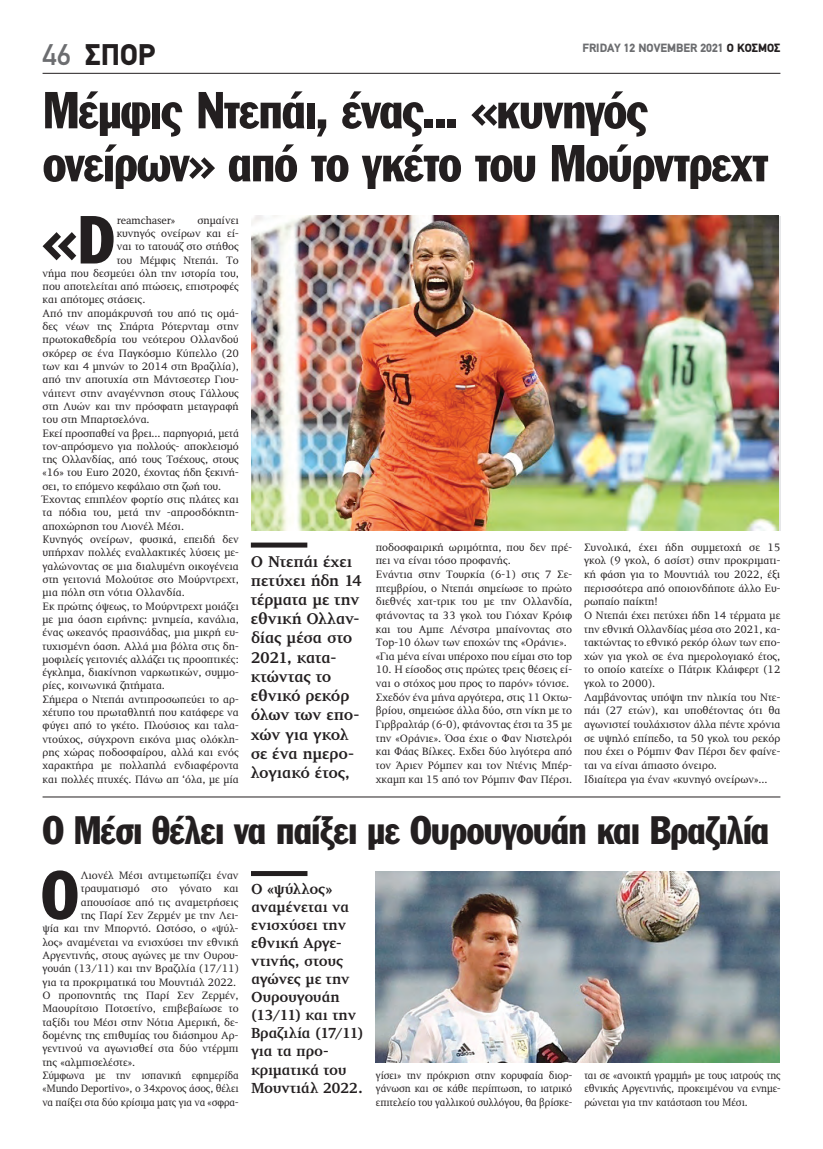
<style>
.page{position:relative;width:823px;height:1149px;background:#fff}
.page>*{position:absolute;margin:0;border:0;box-sizing:border-box;transform-origin:0 0}
.t1{font:66.6px "Franklin Gothic Greek Cond";color:#231f20}
.t2{font:51px/53px "Franklin Gothic Greek Cond";letter-spacing:-.02em;color:#231f20}
.t3{font:39px "Franklin Gothic Greek Cond";letter-spacing:-.015em;color:#231f20}
.t4{font:900 30px "PF Din Text";color:#231f20}
.t5{font:700 16px/19.2px "PF Diplomat";letter-spacing:-.015em;color:#231f20}
.t6{font:700 15px/18px "PF Diplomat";letter-spacing:-.01em;color:#231f20}
.t7{font:900 12px "PF Din Text";color:#6c6d70}
.t8{font:11px/13.6px "PF Diplomat";color:#231f20}
.t9{font:11px/13.5px "PF Diplomat";color:#231f20;text-align:justify;scale:.95 1}
.s1{font-weight:500;color:#6c6d70}
.s2{color:#231f20}
</style>
<div class="page">
<hr style="left:43px;top:73px;width:737px;height:1px;background:#231f20">
<div style="left:251px;top:542px;width:56px;height:5px;background:#231f20"></div>
<img style="left:251px;top:215px;width:527px;height:315px">
<div style="left:251px;top:870px;width:56px;height:5px;background:#231f20"></div>
<img style="left:375px;top:871px;width:404px;height:191px">
<hr style="left:43px;top:796px;width:737px;height:1px;background:#231f20">
<h3 class="t4" style="left:43px;top:37px;width:114px"><span class="s1">46</span> ΣΠΟΡ</h3>
<p class="t7" style="left:582px;top:40px;width:199px">FRIDAY 12 NOVEMBER 2021 <span class="s2">Ο ΚΟΣΜΟΣ</span></p>
<h2 class="t2" style="left:43px;top:84px;width:726px">Μέμφις Ντεπάι, ένας... «κυνηγός ονείρων» από το γκέτο του Μούρντρεχτ</h2>
<h1 class="t1" style="left:42px;top:202px;width:73px">«D</h1>
<p class="t8" style="left:117px;top:213px;width:60px">reamchaser»</p>
<p class="t8" style="left:197px;top:213px;width:43px">σημαίνει</p>
<p class="t8" style="left:117px;top:227px;width:123px">κυνηγός ονείρων και εί-</p>
<p class="t8" style="left:117px;top:240px;width:123px">ναι το τατουάζ στο στήθος</p>
<p class="t8" style="left:117px;top:253px;width:124px">του Μέμφις Ντεπάι. Το</p>
<p class="t8" style="left:43px;top:266px;width:198px">νήμα που δεσμεύει όλη την ιστορία του,</p>
<p class="t8" style="left:43px;top:280px;width:198px">που αποτελείται από πτώσεις, επιστροφές</p>
<p class="t8" style="left:43px;top:293px;width:104px">και απότομες στάσεις.</p>
<p class="t8" style="left:43px;top:306px;width:198px">Από την απομάκρυνσή του από τις ομά-</p>
<p class="t8" style="left:43px;top:320px;width:198px">δες νέων της Σπάρτα Ρότερνταμ στην</p>
<p class="t8" style="left:43px;top:333px;width:198px">πρωτοκαθεδρία του νεότερου Ολλανδού</p>
<p class="t8" style="left:43px;top:346px;width:198px">σκόρερ σε ένα Παγκόσμιο Κύπελλο (20</p>
<p class="t8" style="left:43px;top:359px;width:198px">των και 4 μηνών το 2014 στη Βραζιλία),</p>
<p class="t8" style="left:43px;top:373px;width:198px">από την αποτυχία στη Μάντσεστερ Γιου-</p>
<p class="t8" style="left:43px;top:386px;width:198px">νάιτεντ στην αναγέννηση στους Γάλλους</p>
<p class="t8" style="left:43px;top:399px;width:198px">στη Λυών και την πρόσφατη μεταγραφή</p>
<p class="t8" style="left:43px;top:413px;width:108px">του στη Μπαρτσελόνα.</p>
<p class="t8" style="left:43px;top:426px;width:198px">Εκεί προσπαθεί να βρει... παρηγοριά, μετά</p>
<p class="t8" style="left:43px;top:439px;width:198px">τον-απρόσμενο για πολλούς- αποκλεισμό</p>
<p class="t8" style="left:43px;top:453px;width:198px">της Ολλανδίας, από τους Τσέχους, στους</p>
<p class="t8" style="left:43px;top:466px;width:198px">«16» του Euro 2020, έχοντας ήδη ξεκινή-</p>
<p class="t8" style="left:43px;top:479px;width:180px">σει, το επόμενο κεφάλαιο στη ζωή του.</p>
<p class="t8" style="left:43px;top:492px;width:198px">Έχοντας επιπλέον φορτίο στις πλάτες και</p>
<p class="t8" style="left:43px;top:506px;width:198px">τα πόδια του, μετά την -απροσδόκητη-</p>
<p class="t8" style="left:43px;top:519px;width:143px">αποχώρηση του Λιονέλ Μέσι.</p>
<p class="t8" style="left:43px;top:532px;width:198px">Κυνηγός ονείρων, φυσικά, επειδή δεν</p>
<p class="t8" style="left:43px;top:546px;width:198px">υπήρχαν πολλές εναλλακτικές λύσεις με-</p>
<p class="t8" style="left:43px;top:559px;width:198px">γαλώνοντας σε μια διαλυμένη οικογένεια</p>
<p class="t8" style="left:43px;top:572px;width:198px">στη γειτονιά Μολούτσε στο Μούρντρεχτ,</p>
<p class="t8" style="left:43px;top:586px;width:144px">μια πόλη στη νότια Ολλανδία.</p>
<p class="t8" style="left:43px;top:599px;width:198px">Εκ πρώτης όψεως, το Μούρντρεχτ μοιάζει</p>
<p class="t8" style="left:43px;top:612px;width:198px">με μια όαση ειρήνης: μνημεία, κανάλια,</p>
<p class="t8" style="left:43px;top:625px;width:198px">ένας ωκεανός πρασινάδας, μια μικρή ευ-</p>
<p class="t8" style="left:43px;top:639px;width:198px">τυχισμένη όαση. Αλλά μια βόλτα στις δη-</p>
<p class="t8" style="left:43px;top:652px;width:198px">μοφιλείς γειτονιές αλλάζει τις προοπτικές:</p>
<p class="t8" style="left:43px;top:665px;width:198px">έγκλημα, διακίνηση ναρκωτικών, συμμο-</p>
<p class="t8" style="left:43px;top:679px;width:124px">ρίες, κοινωνικά ζητήματα.</p>
<p class="t8" style="left:43px;top:692px;width:198px">Σήμερα ο Ντεπάι αντιπροσωπεύει το αρ-</p>
<p class="t8" style="left:43px;top:705px;width:198px">χέτυπο του πρωταθλητή που κατάφερε να</p>
<p class="t8" style="left:43px;top:719px;width:198px">φύγει από το γκέτο. Πλούσιος και ταλα-</p>
<p class="t8" style="left:43px;top:732px;width:198px">ντούχος, σύγχρονη εικόνα μιας ολόκλη-</p>
<p class="t8" style="left:43px;top:745px;width:198px">ρης χώρας ποδοσφαίρου, αλλά και ενός</p>
<p class="t8" style="left:43px;top:758px;width:198px">χαρακτήρα με πολλαπλά ενδιαφέροντα</p>
<p class="t8" style="left:43px;top:772px;width:198px">και πολλές πτυχές. Πάνω απ ‘όλα, με μία</p>
<h3 class="t5" style="left:251px;top:551px;width:113px">Ο Ντεπάι έχει πετύχει ήδη 14 τέρματα με την εθνική Ολλαν&shy;δίας μέσα στο<br>2021, κατα&shy;κτώντας το εθνικό ρεκόρ όλων των επο&shy;χών για γκολ σε ένα ημερο&shy;λογιακό έτος,</h3>
<p class="t8" style="left:375px;top:540px;width:198px">ποδοσφαιρική ωριμότητα, που δεν πρέ&shy;πει να είναι τόσο προφανής.<br>Ενάντια στην Τουρκία (6-1) στις 7 Σε&shy;πτεμβρίου, ο Ντεπάι σημείωσε το πρώτο διεθνές χατ-τρικ του με την Ολλανδία, φτάνοντας τα 33 γκολ του Γιόχαν Κρόιφ και του Αμπε Λένστρα μπαίνοντας στο Top-10 όλων των εποχών της «Οράνιε». «Για μένα είναι υπέροχο που είμαι στο top</p>
<p class="t8" style="left:375px;top:663px;width:198px">10. Η είσοδος στις πρώτες τρεις θέσεις εί&shy;ναι ο στόχος μου προς το παρόν» τόνισε.<br>Σχεδόν ένα μήνα αργότερα, στις 11 Οκτω&shy;βρίου, σημειώσε άλλα δύο, στη νίκη με το Γιρβραλτάρ (6-0), φτάνοντας έτσι τα 35 με την «Οράνιε». Όσα έχιε ο Φαν Νιστελρόι και Φάας Βίλκες. Εχδει δύο λιγότερα από τον Άριεν Ρόμπεν και τον Ντένις Μπέρ&shy;χκαμπ και 15 από τον Ρόμπιν Φαν Πέρσι.</p>
<p class="t8" style="left:583px;top:540px;width:198px">Συνολικά, έχει ήδη συμμετοχή σε 15 γκολ (9 γκολ, 6 ασίστ) στην προκριματι&shy;κή φάση για το Μουντιάλ του 2022, έξι περισσότερα από οποιονδήποτε άλλο Ευ&shy;ρωπαίο παίκτη!<br>Ο Ντεπάι έχει πετύχει ήδη 14 τέρματα με την εθνική Ολλανδίας μέσα στο 2021, κα&shy;τακτώντας το εθνικό ρεκόρ όλων των επο&shy;χών για γκολ σε ένα ημερολογιακό έτος, το οποίο κατείχε ο Πάτρικ Κλάιφερτ (12 γκολ το 2000).<br>Λαμβάνοντας υπόψη την ηλικία του Ντε&shy;πάι (27 ετών), και υποθέτοντας ότι θα αγωνιστεί τουλάχιστον άλλα πέντε χρόνια σε υψηλό επίπεδο, τα 50 γκολ του ρεκόρ που έχει ο Ρόμπιν Φαν Πέρσι δεν φαίνε&shy;ται να είναι άπιαστο όνειρο.<br>Ιδιαίτερα για έναν «κυνηγό ονείρων»...</p>
<h3 class="t3" style="left:43px;top:807px;width:727px">Ο Μέσι θέλει να παίξει με Ουρουγουάη και Βραζιλία</h3>
<h1 class="t1" style="left:42px;top:857px;width:38px">Ο</h1>
<p class="t8" style="left:81px;top:868px;width:159px">Λιονέλ Μέσι αντιμετωπίζει έναν</p>
<p class="t8" style="left:81px;top:881px;width:159px">τραυματισμό στο γόνατο και</p>
<p class="t8" style="left:81px;top:895px;width:159px">απουσίασε από τις αναμετρήσεις</p>
<p class="t8" style="left:81px;top:908px;width:159px">της Παρί Σεν Ζερμέν με την Λει-</p>
<p class="t8" style="left:42px;top:921px;width:198px">ψία και την Μπορντό. Ωστόσο, ο «ψύλ-</p>
<p class="t8" style="left:42px;top:935px;width:198px">λος» αναμένεται να ενισχύσει την εθνική</p>
<p class="t8" style="left:42px;top:948px;width:198px">Αργεντινής, στους αγώνες με την Ουρου-</p>
<p class="t8" style="left:42px;top:961px;width:198px">γουάη (13/11) και την Βραζιλία (17/11)</p>
<p class="t8" style="left:42px;top:975px;width:195px">για τα προκριματικά του Μουντιάλ 2022.</p>
<p class="t8" style="left:42px;top:988px;width:198px">Ο προπονητής της Παρί Σεν Ζερμέν,</p>
<p class="t8" style="left:42px;top:1001px;width:198px">Μαουρίτσιο Ποτσετίνο, επιβεβαίωσε το</p>
<p class="t8" style="left:42px;top:1015px;width:198px">ταξίδι του Μέσι στην Νότια Αμερική, δε-</p>
<p class="t8" style="left:42px;top:1028px;width:198px">δομένης της επιθυμίας του διάσημου Αρ-</p>
<p class="t8" style="left:42px;top:1041px;width:198px">γεντινού να αγωνισθεί στα δύο ντέρμπι</p>
<p class="t8" style="left:42px;top:1055px;width:94px">της «αλμπισελέστε».</p>
<p class="t9" style="left:42px;top:1068px;width:208px">Σύμφωνα με την ισπανική εφημερίδα</p>
<p class="t9" style="left:42px;top:1081px;width:208px">«Mundo Deportivo», ο 34χρονος άσος, θέλει</p>
<p class="t9" style="left:42px;top:1095px;width:208px">να παίξει στα δύο κρίσιμα ματς για να «σφρα-</p>
<h3 class="t6" style="left:251px;top:880px;width:114px">O «ψύλλος» αναμένεται να ενισχύσει την εθνική Αργε&shy;ντινής, στους αγώνες με την<br>Ουρουγουάη (13/11) και την<br>Βραζιλία (17/11) για τα προ&shy;κριματικά του<br>Μουντιάλ 2022.</h3>
<p class="t9" style="left:376px;top:1068px;width:208px">γίσει» την πρόκριση στην κορυφαία διορ&shy;γάνωση και σε κάθε περίπτωση, το ιατρικό επιτελείο του γαλλικού συλλόγου, θα βρίσκε-</p>
<p class="t9" style="left:584px;top:1068px;width:208px">ται σε «ανοικτή γραμμή» με τους ιατρούς της εθνικής Αργεντινής, προκειμένου να ενημε&shy;ρώνεται για την κατάσταση του Μέσι.</p>
</div>
